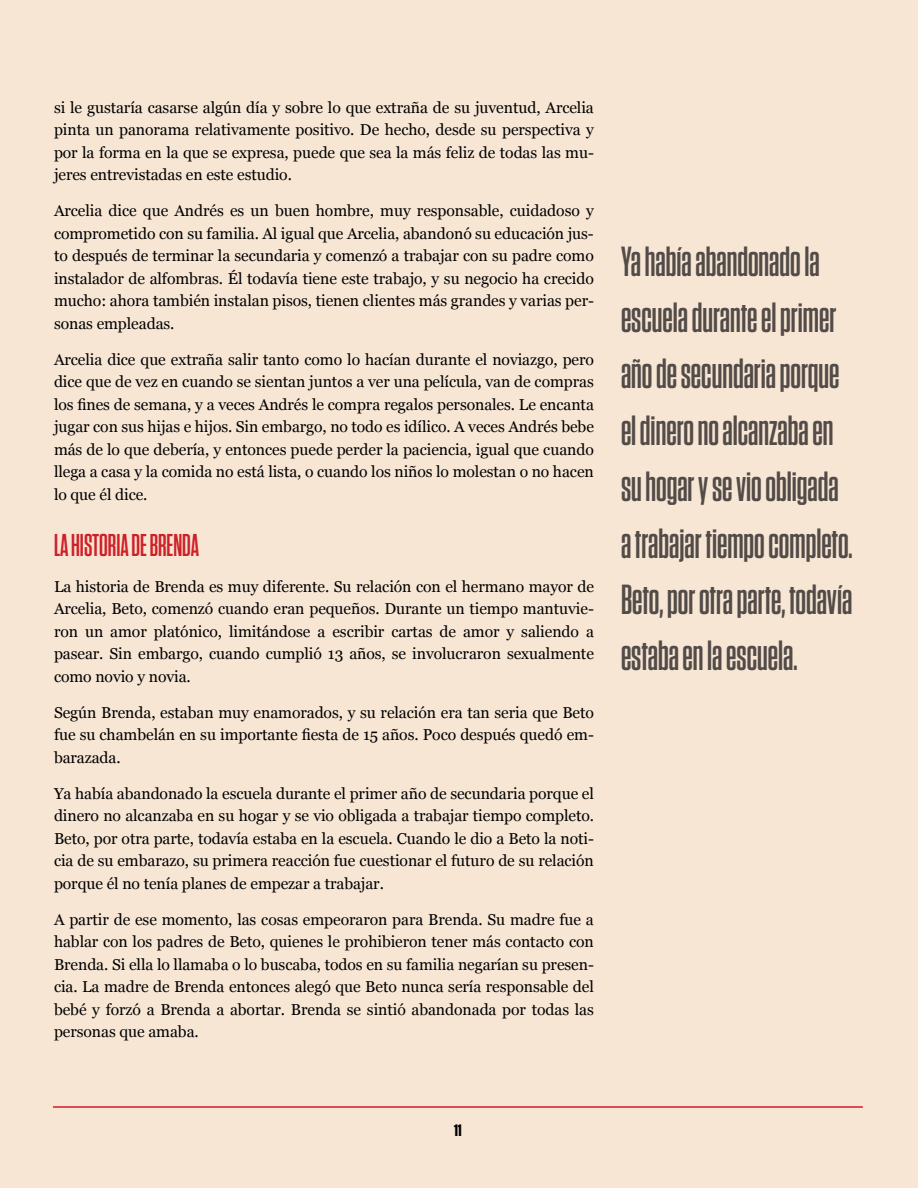
<style>
.page{position:relative;width:918px;height:1188px;background:#f7e6d4}
.page>*{position:absolute;margin:0;border:0;box-sizing:border-box;transform-origin:0 0}
.t1{font:600 42px/56.4px "Tungsten Condensed";color:#524b48}
.t2{font:600 31.5px "Tungsten Condensed";color:#cf2028}
.t3{font:700 16.5px "Tungsten";color:#000}
.t4{font:15.75px/22.5px "Georgia";letter-spacing:-.005em;color:#000;text-align:justify}
</style>
<div class="page">
<hr style="left:53px;top:1106px;width:810px;height:2px;background:#cf2028">
<p class="t4" style="left:54px;top:96px;width:541px">si le gustaría casarse algún día y sobre lo que extraña de su juventud, Arcelia pinta un panorama relativamente positivo. De hecho, desde su perspectiva y por la forma en la que se expresa, puede que sea la más feliz de todas las mu&shy;jeres entrevistadas en este estudio.</p>
<p class="t4" style="left:54px;top:200px;width:542px">Arcelia dice que Andrés es un buen hombre, muy responsable, cuidadoso y comprometido con su familia. Al igual que Arcelia, abandonó su educación jus&shy;to después de terminar la secundaria y comenzó a trabajar con su padre como instalador de alfombras. Él todavía tiene este trabajo, y su negocio ha crecido mucho: ahora también instalan pisos, tienen clientes más grandes y varias per&shy;sonas empleadas.</p>
<p class="t4" style="left:54px;top:348px;width:542px">Arcelia dice que extraña salir tanto como lo hacían durante el noviazgo, pero dice que de vez en cuando se sientan juntos a ver una película, van de compras los fines de semana, y a veces Andrés le compra regalos personales. Le encanta jugar con sus hijas e hijos. Sin embargo, no todo es idílico. A veces Andrés bebe más de lo que debería, y entonces puede perder la paciencia, igual que cuando llega a casa y la comida no está lista, o cuando los niños lo molestan o no hacen lo que él dice.</p>
<h2 class="t2" style="left:54px;top:530px;width:147px">LA HISTORIA DE BRENDA</h2>
<p class="t4" style="left:54px;top:576px;width:541px">La historia de Brenda es muy diferente. Su relación con el hermano mayor de Arcelia, Beto, comenzó cuando eran pequeños. Durante un tiempo mantuvie&shy;ron un amor platónico, limitándose a escribir cartas de amor y saliendo a pasear. Sin embargo, cuando cumplió 13 años, se involucraron sexualmente como novio y novia.</p>
<p class="t4" style="left:54px;top:702px;width:542px">Según Brenda, estaban muy enamorados, y su relación era tan seria que Beto fue su chambelán en su importante fiesta de 15 años. Poco después quedó em&shy;barazada.</p>
<p class="t4" style="left:54px;top:783px;width:542px">Ya había abandonado la escuela durante el primer año de secundaria porque el dinero no alcanzaba en su hogar y se vio obligada a trabajar tiempo completo.<br>Beto, por otra parte, todavía estaba en la escuela. Cuando le dio a Beto la noti&shy;cia de su embarazo, su primera reacción fue cuestionar el futuro de su relación porque él no tenía planes de empezar a trabajar.</p>
<p class="t4" style="left:54px;top:909px;width:541px">A partir de ese momento, las cosas empeoraron para Brenda. Su madre fue a hablar con los padres de Beto, quienes le prohibieron tener más contacto con Brenda. Si ella lo llamaba o lo buscaba, todos en su familia negarían su presen&shy;cia. La madre de Brenda entonces alegó que Beto nunca sería responsable del bebé y forzó a Brenda a abortar. Brenda se sintió abandonada por todas las personas que amaba.</p>
<h1 class="t1" style="left:621px;top:234px;width:233px">Ya había abandonado la escuela durante el primer año de secundaria porque el dinero no alcanzaba en su hogar y se vio obligada a trabajar tiempo completo.<br>Beto, por otra parte, todavía estaba en la escuela.</h1>
<p class="t3" style="left:454px;top:1121px;width:9px">11</p>
</div>
